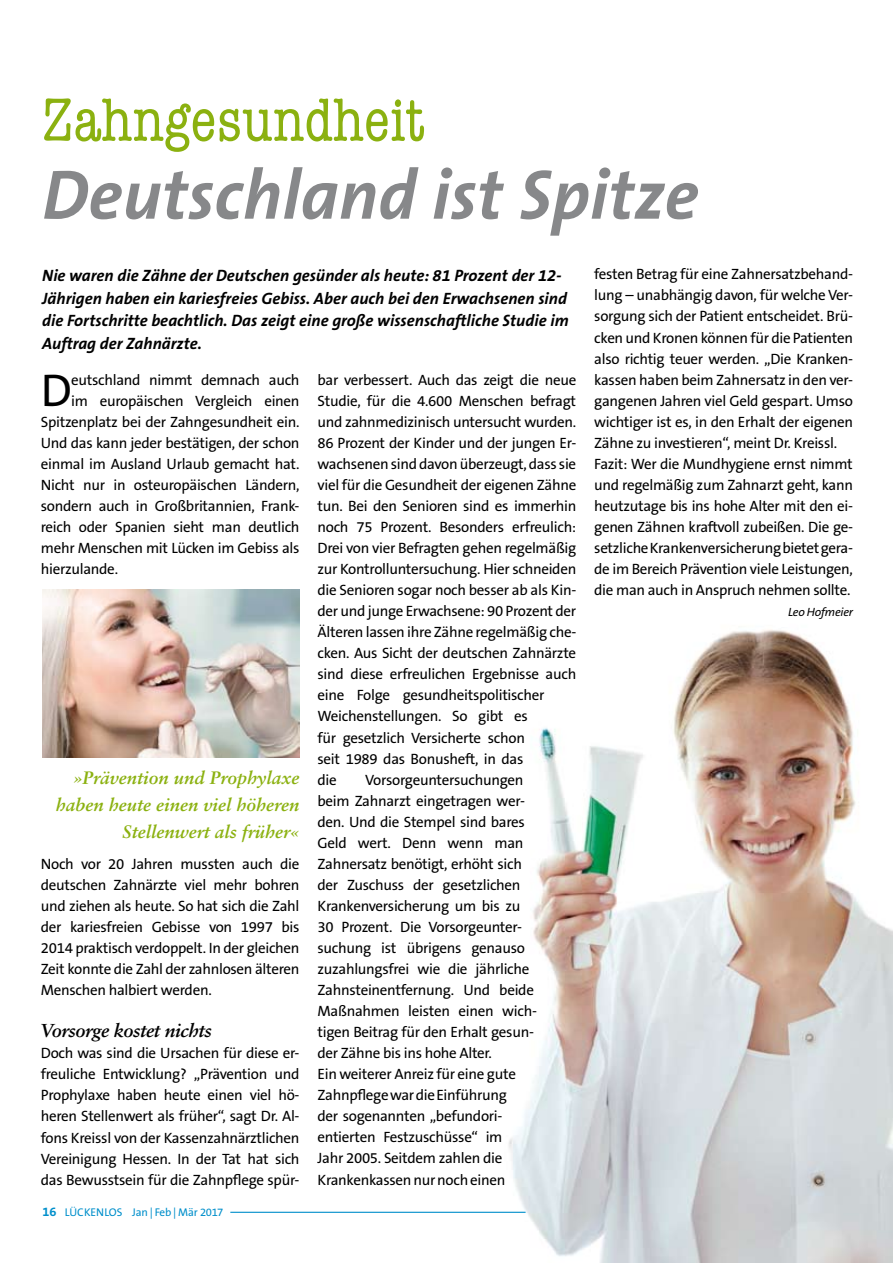
<style>
.page{position:relative;width:893px;height:1263px;background:#fff}
.page>*{position:absolute;margin:0;border:0;box-sizing:border-box;transform-origin:0 0}
.t1{font:italic 700 70.5px "The Sans B7";color:#87888a}
.t2{font:condensed 63px "American Typewriter";color:#8bb110}
.t3{font:46.2px "The Sans B5 Plain";color:#000}
.t4{font:italic 700 18.75px "Sabon";letter-spacing:-.02em;color:#000}
.t5{font:italic 700 18px/27px "Sabon";color:#8bb110;text-align:right}
.t6{font:italic 700 16.5px/22.5px "The Sans B7";color:#000}
.t7{font:15px/21px "The Sans B5 Plain";letter-spacing:-.02em;color:#000}
.t8{font:italic 12px "The Sans B5 Plain";letter-spacing:-.02em;color:#000}
.t9{font:11.25px "The Sans B5 Plain";letter-spacing:-.005em;color:#008fcb}
.s1{font-family:"The Sans B7";font-weight:700;font-size:12.75px}
</style>
<div class="page">
<img style="left:462px;top:629px;width:431px;height:634px">
<img style="left:42px;top:589px;width:258px;height:169px">
<hr style="left:230px;top:1212px;width:296px;height:1px;background:#008fcb">
<h2 class="t2" style="left:42px;top:72px;width:385px">Zahngesundheit</h2>
<h1 class="t1" style="left:42px;top:157px;width:658px">Deutschland ist Spitze</h1>
<p class="t6" style="left:42px;top:265px;width:528px">Nie waren die Zähne der Deutschen gesünder als heute: 81 Prozent der 12- Jährigen haben ein kariesfreies Gebiss. Aber auch bei den Erwachsenen sind die Fortschritte beachtlich. Das zeigt eine große wissenschaftliche Studie im Auftrag der Zahnärzte.</p>
<h3 class="t3" style="left:41px;top:365px;width:33px">D</h3>
<p class="t7" style="left:71px;top:370px;width:230px">eutschland nimmt demnach auch</p>
<p class="t7" style="left:318px;top:370px;width:260px">bar verbessert. Auch das zeigt die neue Studie, für die 4.600 Menschen befragt und zahnmedizinisch untersucht wurden.<br>86 Prozent der Kinder und der jungen Er&shy;wachsenen sind davon überzeugt, dass sie viel für die Gesundheit der eigenen Zähne tun. Bei den Senioren sind es immerhin noch 75 Prozent. Besonders erfreulich:<br>Drei von vier Befragten gehen regelmäßig zur Kontrolluntersuchung. Hier schneiden die Senioren sogar noch besser ab als Kin&shy;der und junge Erwachsene: 90 Prozent der Älteren lassen ihre Zähne regelmäßig che&shy;cken. Aus Sicht der deutschen Zahnärzte sind diese erfreulichen Ergebnisse auch eine Folge gesundheitspolitischer Weichenstellungen. So gibt es<br>für gesetzlich Versicherte schon<br>seit 1989 das Bonusheft, in das<br>die</p>
<p class="t7" style="left:71px;top:391px;width:230px">im europäischen Vergleich einen</p>
<p class="t7" style="left:41px;top:412px;width:260px">Spitzenplatz bei der Zahngesundheit ein.</p>
<p class="t7" style="left:41px;top:433px;width:260px">Und das kann jeder bestätigen, der schon</p>
<p class="t7" style="left:41px;top:454px;width:260px">einmal im Ausland Urlaub gemacht hat.</p>
<p class="t7" style="left:41px;top:475px;width:260px">Nicht nur in osteuropäischen Ländern,</p>
<p class="t7" style="left:41px;top:496px;width:260px">sondern auch in Großbritannien, Frank-</p>
<p class="t7" style="left:41px;top:517px;width:260px">reich oder Spanien sieht man deutlich</p>
<p class="t7" style="left:41px;top:538px;width:260px">mehr Menschen mit Lücken im Gebiss als</p>
<p class="t7" style="left:41px;top:559px;width:79px">hierzulande.</p>
<p class="t5" style="left:56px;top:764px;width:245px">»Prävention und Prophylaxe haben heute einen viel höheren<br>Stellenwert als früher«</p>
<p class="t7" style="left:318px;top:769px;width:221px;text-indent:48px">Vorsorgeuntersuchungen beim Zahnarzt eingetragen wer&shy;den. Und die Stempel sind bares<br>Geld wert. Denn wenn man<br>Zahnersatz benötigt, erhöht sich der Zuschuss der gesetzlichen<br>Krankenversicherung um bis zu<br>30 Prozent. Die Vorsorgeunter&shy;suchung ist übrigens genauso zuzahlungsfrei wie die jährliche<br>Zahnsteinentfernung. Und beide<br>Maßnahmen leisten einen wich&shy;tigen Beitrag für den Erhalt gesun&shy;der Zähne bis ins hohe Alter.<br>Ein weiterer Anreiz für eine gute<br>Zahnpflege war die Einführung<br>der sogenannten „befundori&shy;entierten Festzuschüsse“ im<br>Jahr 2005. Seitdem zahlen die<br>Krankenkassen nur noch einen</p>
<p class="t7" style="left:41px;top:854px;width:260px;text-align:justify">Noch vor 20 Jahren mussten auch die deutschen Zahnärzte viel mehr bohren und ziehen als heute. So hat sich die Zahl der kariesfreien Gebisse von 1997 bis 2014 praktisch verdoppelt. In der gleichen Zeit konnte die Zahl der zahnlosen älteren Menschen halbiert werden.</p>
<p class="t4" style="left:41px;top:1019px;width:172px">Vorsorge kostet nichts</p>
<p class="t7" style="left:41px;top:1043px;width:260px;text-align:justify">Doch was sind die Ursachen für diese er&shy;freuliche Entwicklung? „Prävention und Prophylaxe haben heute einen viel hö&shy;heren Stellenwert als früher“, sagt Dr. Al&shy;fons Kreissl von der Kassenzahnärztlichen Vereinigung Hessen. In der Tat hat sich das Bewusstsein für die Zahnpflege spür-</p>
<p class="t9" style="left:43px;top:1206px;width:182px"><span class="s1">16</span> LÜCKENLOS Jan | Feb | Mär 2017</p>
<p class="t7" style="left:594px;top:264px;width:260px">festen Betrag für eine Zahnersatzbehand&shy;lung – unabhängig davon, für welche Ver&shy;sorgung sich der Patient entscheidet. Brü&shy;cken und Kronen können für die Patienten also richtig teuer werden. „Die Kranken&shy;kassen haben beim Zahnersatz in den ver&shy;gangenen Jahren viel Geld gespart. Umso wichtiger ist es, in den Erhalt der eigenen Zähne zu investieren“, meint Dr. Kreissl.<br>Fazit: Wer die Mundhygiene ernst nimmt und regelmäßig zum Zahnarzt geht, kann heutzutage bis ins hohe Alter mit den ei&shy;genen Zähnen kraftvoll zubeißen. Die ge&shy;setzliche Krankenversicherung bietet gera&shy;de im Bereich Prävention viele Leistungen, die man auch in Anspruch nehmen sollte.</p>
<p class="t8" style="left:788px;top:606px;width:66px">Leo Hofmeier</p>
</div>
